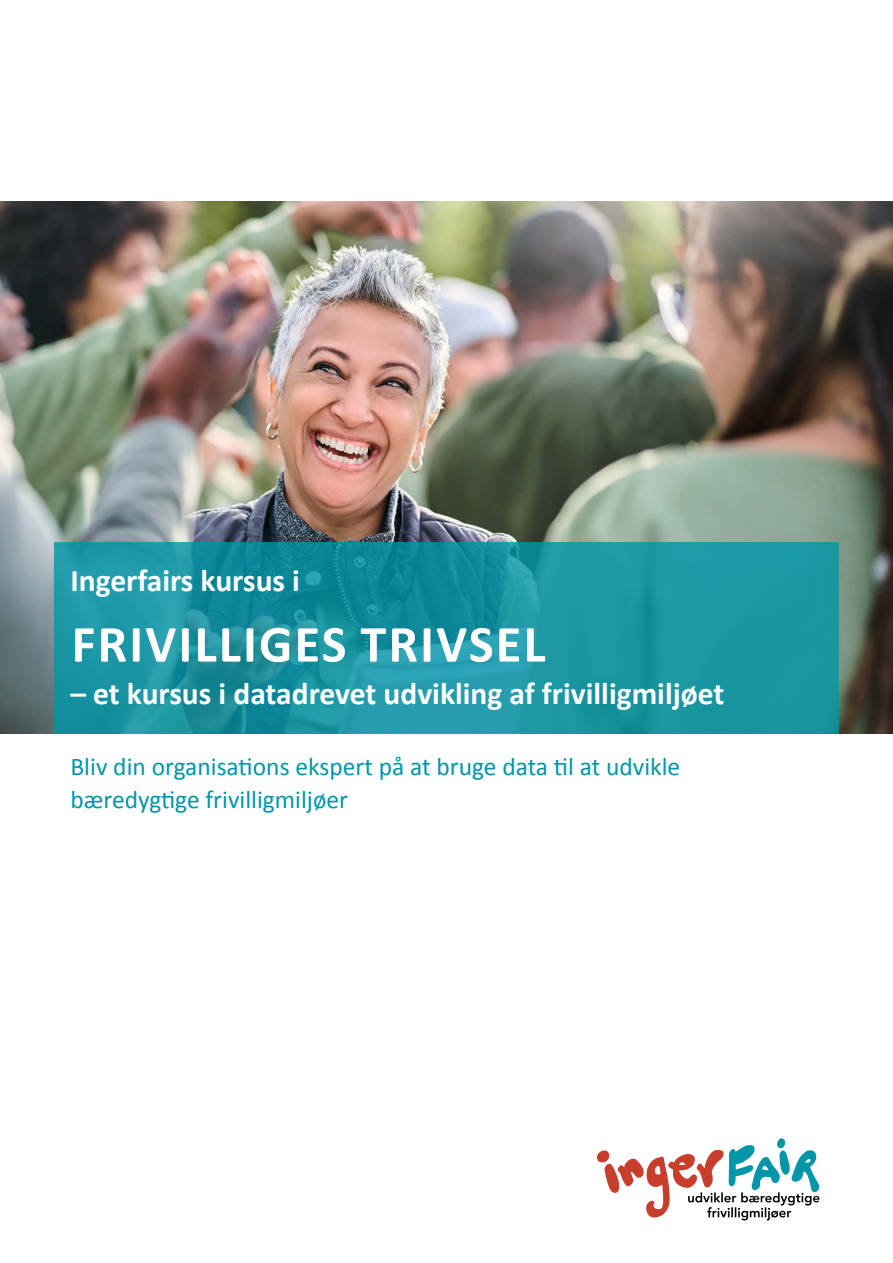
<style>
.page{position:relative;width:893px;height:1263px;background:#fff}
.page>*{position:absolute;margin:0;border:0;box-sizing:border-box;transform-origin:0 0}
.t1{font:700 52.5px "Calibri";letter-spacing:.04em;color:#fff}
.t2{font:700 31.5px "Calibri";color:#fff}
.t3{font:25.5px/33px "Calibri";color:#0096a8}
</style>
<div class="page">
<img style="left:0;top:202px;width:893px;height:531px">
<svg style="left:597px;top:1138px;width:222px;height:82px"></svg>
<svg style="left:54px;top:542px;width:785px;height:191px;background:#1a94a1"></svg>
<p class="t2" style="left:70px;top:558px;width:231px">Ingerfairs kursus i</p>
<h1 class="t1" style="left:71px;top:607px;width:476px">FRIVILLIGES TRIVSEL</h1>
<p class="t2" style="left:70px;top:671px;width:656px">– et kursus i datadrevet udvikling af frivilligmiljøet</p>
<p class="t3" style="left:70px;top:749px;width:611px">Bliv din organisations ekspert på at bruge data til at udvikle bæredygtige frivilligmiljøer</p>
</div>
